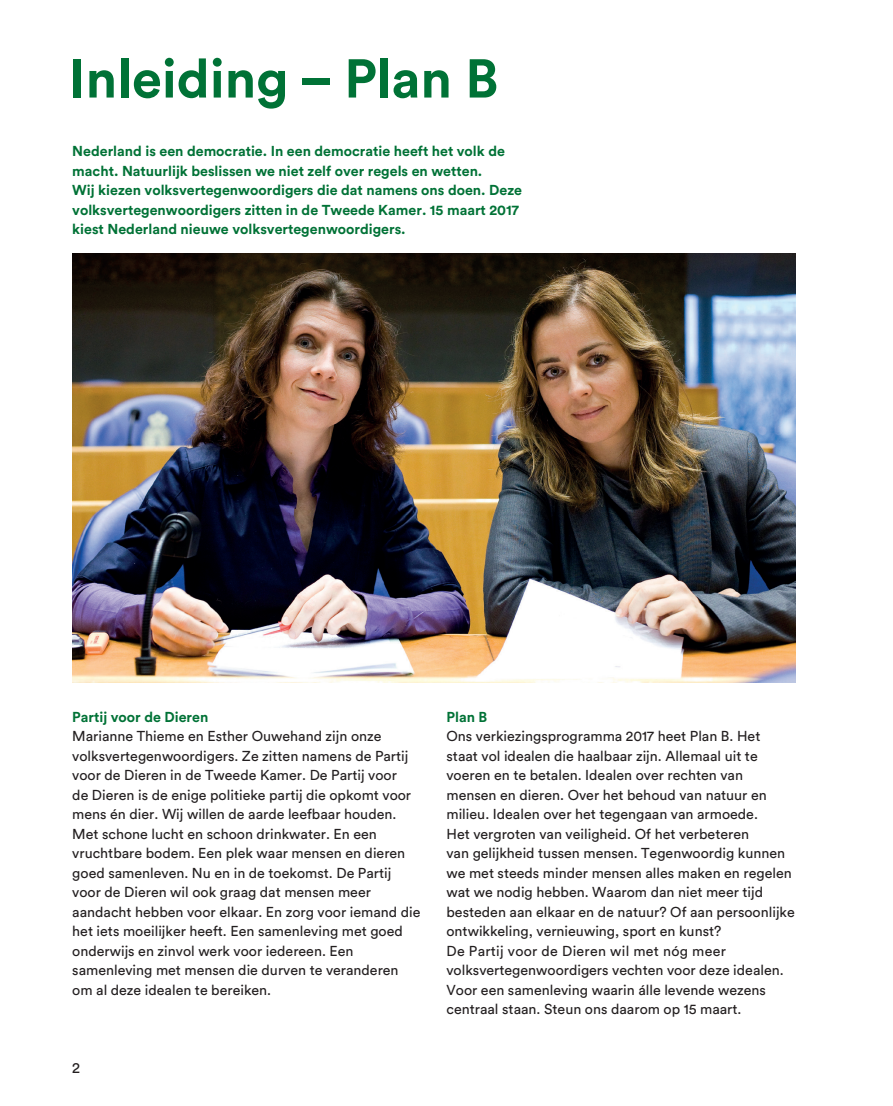
<style>
.page{position:relative;width:893px;height:1106px;background:#fff}
.page>*{position:absolute;margin:0;border:0;box-sizing:border-box;transform-origin:0 0}
.t1{font:700 54px "Circular Pro";color:#007236}
.t2{font:15px "Circular Pro";color:#231f20}
.t3{font:14.25px/19.5px "Circular Pro";color:#231f20}
.t4{font:700 14.25px/19.5px "Circular Pro";color:#007236}
</style>
<div class="page">
<img style="left:72px;top:254px;width:723px;height:428px">
<h1 class="t1" style="left:69px;top:41px;width:430px">Inleiding – Plan B</h1>
<p class="t4" style="left:72px;top:141px;width:451px">Nederland is een democratie. In een democratie heeft het volk de macht. Natuurlijk beslissen we niet zelf over regels en wetten.<br>Wij kiezen volksvertegenwoordigers die dat namens ons doen. Deze volksvertegenwoordigers zitten in de Tweede Kamer. 15 maart 2017 kiest Nederland nieuwe volksvertegenwoordigers.</p>
<p class="t4" style="left:72px;top:706px;width:138px">Partij voor de Dieren</p>
<p class="t3" style="left:72px;top:726px;width:350px">Marianne Thieme en Esther Ouwehand zijn onze volksvertegenwoordigers. Ze zitten namens de Partij voor de Dieren in de Tweede Kamer. De Partij voor<br>de Dieren is de enige politieke partij die opkomt voor mens én dier. Wij willen de aarde leefbaar houden.<br>Met schone lucht en schoon drinkwater. En een vruchtbare bodem. Een plek waar mensen en dieren goed samenleven. Nu en in de toekomst. De Partij voor de Dieren wil ook graag dat mensen meer aandacht hebben voor elkaar. En zorg voor iemand die het iets moeilijker heeft. Een samenleving met goed onderwijs en zinvol werk voor iedereen. Een samenleving met mensen die durven te veranderen om al deze idealen te bereiken.</p>
<p class="t2" style="left:72px;top:1057px;width:9px">2</p>
<p class="t4" style="left:446px;top:706px;width:42px">Plan B</p>
<p class="t3" style="left:446px;top:726px;width:350px">Ons verkiezingsprogramma 2017 heet Plan B. Het staat vol idealen die haalbaar zijn. Allemaal uit te voeren en te betalen. Idealen over rechten van mensen en dieren. Over het behoud van natuur en milieu. Idealen over het tegengaan van armoede.<br>Het vergroten van veiligheid. Of het verbeteren<br>van gelijkheid tussen mensen. Tegenwoordig kunnen we met steeds minder mensen alles maken en regelen wat we nodig hebben. Waarom dan niet meer tijd besteden aan elkaar en de natuur? Of aan persoonlijke ontwikkeling, vernieuwing, sport en kunst?<br>De Partij voor de Dieren wil met nóg meer volksvertegenwoordigers vechten voor deze idealen.<br>Voor een samenleving waarin álle levende wezens centraal staan. Steun ons daarom op 15 maart.</p>
</div>
